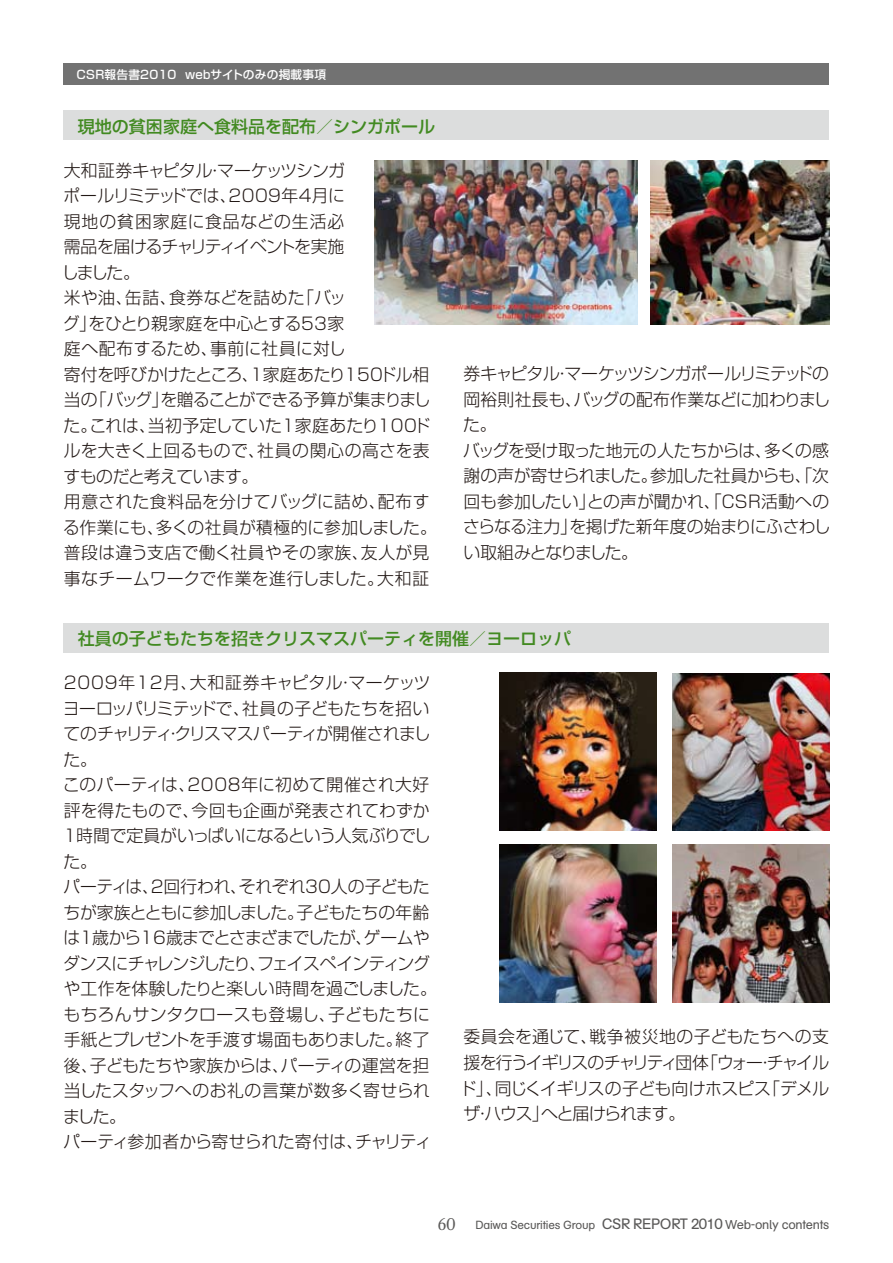
<style>
.page{position:relative;width:893px;height:1263px;background:#fff}
.page>*{position:absolute;margin:0;border:0;box-sizing:border-box;transform-origin:0 0}
.t1{font:300 16.95px/25.5px "Shin Go Pro";letter-spacing:-.015em;color:#231916}
.t2{font:500 16.95px "Shin Go Pro";color:#428a21}
.t3{font:11.7px "AG Schoolbook";letter-spacing:-.02em;color:#595857}
.t4{font:500 11.7px "Shin Go Pro";letter-spacing:.02em;color:#fff}
.s1{font-family:"Albertina";font-size:18px}
.s2{font-size:14.85px}
.s3{font-size:12.75px}
</style>
<div class="page">
<div style="left:64px;top:64px;width:765px;height:21px;background:#727272"></div>
<div style="left:64px;top:111px;width:765px;height:29px;background:#dcdddd"></div>
<img style="left:374px;top:160px;width:264px;height:165px">
<img style="left:651px;top:160px;width:178px;height:165px">
<div style="left:64px;top:623px;width:765px;height:30px;background:#dcdddd"></div>
<img style="left:672px;top:673px;width:157px;height:157px">
<img style="left:500px;top:673px;width:157px;height:157px">
<img style="left:672px;top:845px;width:157px;height:157px">
<img style="left:500px;top:845px;width:157px;height:157px">
<p class="t4" style="left:77px;top:65px;width:251px">CSR報告書2010 webサイトのみの掲載事項</p>
<p class="t2" style="left:78px;top:112px;width:359px">現地の貧困家庭へ食料品を配布／シンガポール</p>
<p class="t1" style="left:62px;top:155px;width:376px">大和証券キャピタル・マーケッツシンガ<br>ポールリミテッドでは、2009年4月に<br>現地の貧困家庭に食品などの生活必<br>需品を届けるチャリティイベントを実施<br>しました。<br>米や油、缶詰、食券などを詰めた「バッ<br>グ」をひとり親家庭を中心とする53家<br>庭へ配布するため、事前に社員に対し<br>寄付を呼びかけたところ、１家庭あたり150ドル相当の「バッグ」を贈ることができる予算が集まりました。これは、当初予定していた１家庭あたり100ドルを大きく上回るもので、社員の関心の高さを表すものだと考えています。<br>用意された食料品を分けてバッグに詰め、配布する作業にも、多くの社員が積極的に参加しました。普段は違う支店で働く社員やその家族、友人が見事なチームワークで作業を進行しました。大和証</p>
<p class="t1" style="left:463px;top:359px;width:369px">券キャピタル・マーケッツシンガポールリミテッドの岡裕則社長も、バッグの配布作業などに加わりました。<br>バッグを受け取った地元の人たちからは、多くの感謝の声が寄せられました。参加した社員からも、「次回も参加したい」との声が聞かれ、「CSR活動へのさらなる注力」を掲げた新年度の始まりにふさわしい取組みとなりました。</p>
<p class="t2" style="left:78px;top:625px;width:495px">社員の子どもたちを招きクリスマスパーティを開催／ヨーロッパ</p>
<p class="t1" style="left:61px;top:668px;width:377px">2009年12月、大和証券キャピタル・マーケッツヨーロッパリミテッドで、社員の子どもたちを招いてのチャリティ・クリスマスパーティが開催されました。<br>このパーティは、2008年に初めて開催され大好評を得たもので、今回も企画が発表されてわずか<br>１時間で定員がいっぱいになるという人気ぶりでした。<br>パーティは、2回行われ、それぞれ30人の子どもたちが家族とともに参加しました。子どもたちの年齢は１歳から16歳までとさまざまでしたが、ゲームやダンスにチャレンジしたり、フェイスペインティングや工作を体験したりと楽しい時間を過ごしました。もちろんサンタクロースも登場し、子どもたちに手紙とプレゼントを手渡す場面もありました。終了後、子どもたちや家族からは、パーティの運営を担当したスタッフへのお礼の言葉が数多く寄せられました。<br>パーティ参加者から寄せられた寄付は、チャリティ</p>
<p class="t1" style="left:460px;top:1022px;width:371px;text-align:justify">委員会を通じて、戦争被災地の子どもたちへの支援を行うイギリスのチャリティ団体「ウォー・チャイルド」、同じくイギリスの子ども向けホスピス「デメルザ・ハウス」へと届けられます。</p>
<p class="t3" style="left:437px;top:1219px;width:393px"><span class="s1">60</span> Daiwa Securities Group <span class="s2">CSR REPORT 2010</span> <span class="s3">Web-only contents</span></p>
</div>
